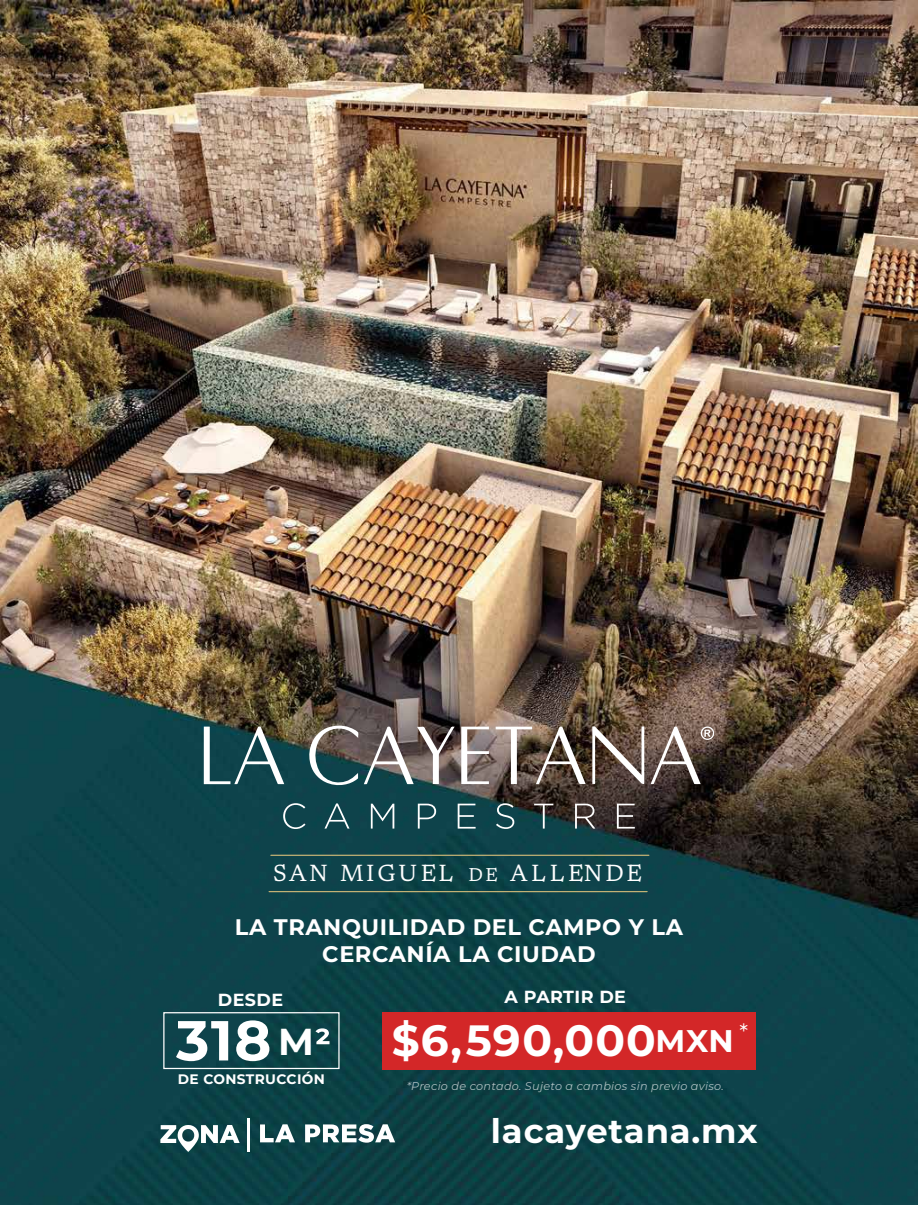
<style>
.page{position:relative;width:918px;height:1205px;background:#fff}
.page>*{position:absolute;margin:0;border:0;box-sizing:border-box;transform-origin:0 0}
.t1{font:700 56.25px "Montserrat";color:#fff}
.t2{font:700 43.75px "Montserrat";letter-spacing:.025em;color:#fff}
.t3{font:700 33.75px "Montserrat";letter-spacing:.025em;color:#fff}
.t4{font:700 31.25px "Montserrat";color:#fff}
.t5{font:23.75px "Newsreader";letter-spacing:.115em;color:#fff}
.t6{font:700 22.5px/27px "Montserrat";letter-spacing:.025em;color:#fff;text-align:center}
.t7{font:700 17.5px "Montserrat";letter-spacing:.025em;color:#fff}
.t8{font:700 13.75px "Montserrat";letter-spacing:.025em;color:#fff}
.t9{font:italic 11.25px "Montserrat";letter-spacing:.025em;color:#fff}
.s1{font-size:18.75px}
.s2{font-size:37.5px}
</style>
<div class="page">
<img style="left:0;top:0;width:918px;height:1205px">
<svg style="left:592px;top:726px;width:52px;height:58px"></svg>
<svg style="left:204px;top:726px;width:80px;height:58px"></svg>
<svg style="left:309px;top:724px;width:49px;height:62px;background:#5e6c6a"></svg>
<svg style="left:461px;top:726px;width:28px;height:58px"></svg>
<svg style="left:364px;top:726px;width:90px;height:58px"></svg>
<svg style="left:495px;top:726px;width:90px;height:58px"></svg>
<svg style="left:651px;top:726px;width:63px;height:58px;background:#74665f"></svg>
<svg style="left:283px;top:803px;width:22px;height:26px"></svg>
<svg style="left:324px;top:803px;width:25px;height:25px"></svg>
<svg style="left:371px;top:803px;width:23px;height:25px"></svg>
<svg style="left:418px;top:803px;width:18px;height:25px"></svg>
<svg style="left:458px;top:803px;width:17px;height:25px"></svg>
<svg style="left:496px;top:803px;width:18px;height:26px"></svg>
<svg style="left:534px;top:803px;width:19px;height:25px"></svg>
<svg style="left:575px;top:803px;width:20px;height:25px"></svg>
<svg style="left:617px;top:803px;width:18px;height:25px"></svg>
<hr style="left:271px;top:854px;width:378px;height:2px;background:#c2b174">
<hr style="left:269px;top:891px;width:378px;height:1px;background:#c2b174">
<svg style="left:260px;top:1124px;width:35px;height:18px"></svg>
<svg style="left:305px;top:1124px;width:90px;height:18px"></svg>
<svg style="left:160px;top:1125px;width:80px;height:27px"></svg>
<hr style="left:247px;top:1118px;width:2px;height:34px;background:#fff">
<div style="left:382px;top:1011px;width:373px;height:58px;background:#d32728"></div>
<svg style="left:315px;top:1028px;width:14px;height:16px"></svg>
<div style="left:163px;top:1012px;width:176px;height:57px;border:1px solid #fff"></div>
<h3 class="t5" style="left:273px;top:855px;width:370px">SAN MIGUEL <span class="s1">DE</span> ALLENDE</h3>
<h3 class="t6" style="left:235px;top:913px;width:449px">LA TRANQUILIDAD DEL CAMPO Y LA<br>CERCANÍA LA CIUDAD</h3>
<h3 class="t7" style="left:218px;top:988px;width:67px">DESDE</h3>
<h1 class="t1" style="left:176px;top:1003px;width:139px">318 <span class="s2">M</span></h1>
<p class="t8" style="left:178px;top:1070px;width:149px">DE CONSTRUCCIÓN</p>
<h3 class="t7" style="left:504px;top:985px;width:123px">A PARTIR DE</h3>
<h2 class="t2" style="left:392px;top:1011px;width:265px">$6,590,000</h2>
<h3 class="t4" style="left:655px;top:1020px;width:94px">MXN <sup>*</sup></h3>
<p class="t9" style="left:406px;top:1078px;width:319px">*Precio de contado. Sujeto a cambios sin previo aviso.</p>
<h3 class="t3" style="left:491px;top:1109px;width:268px">lacayetana.mx</h3>
</div>
